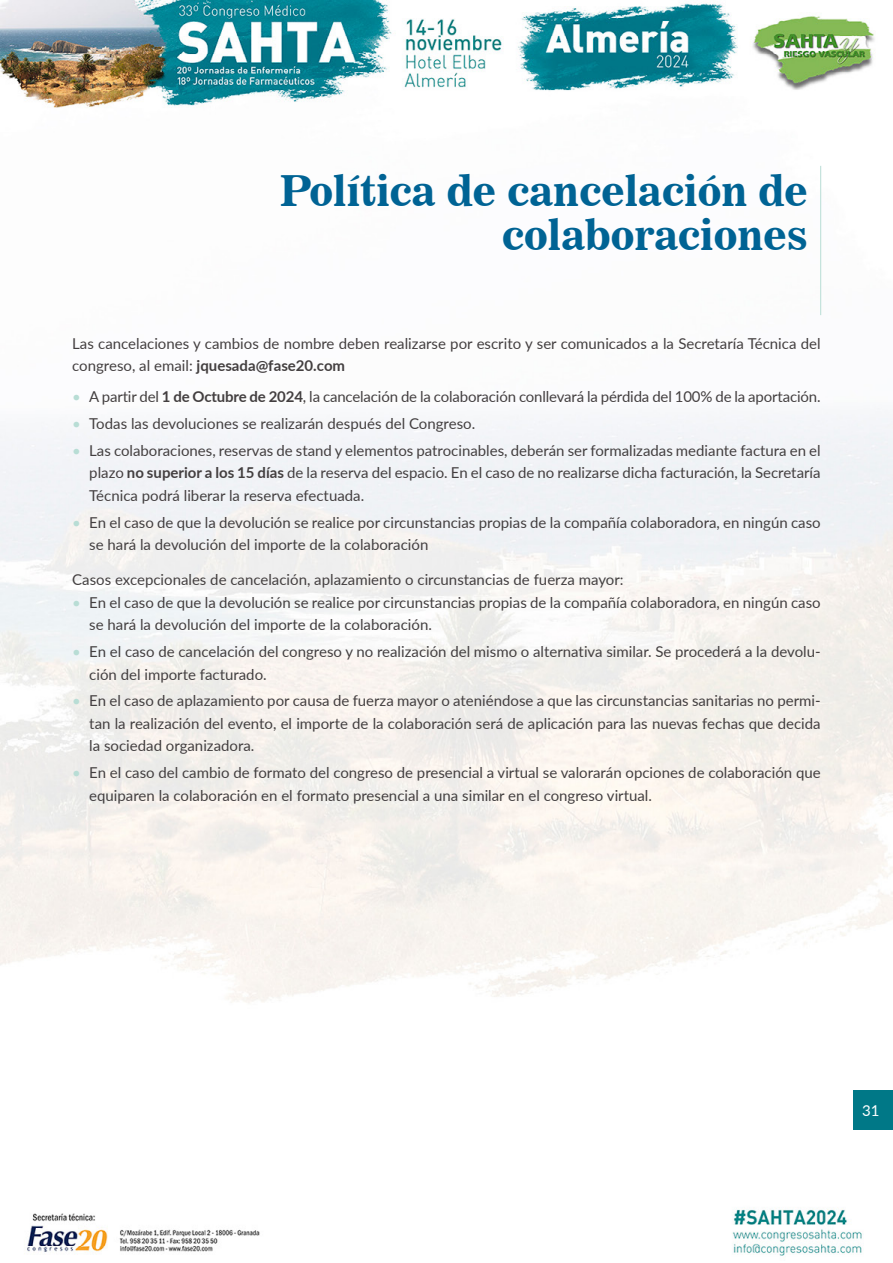
<style>
.page{position:relative;width:893px;height:1263px;background:#fff}
.page>*{position:absolute;margin:0;border:0;box-sizing:border-box;transform-origin:0 0}
.t1{font:42px/43.5px "News 706 BT Bold C";color:#006394;text-align:right}
.t2{font:15px/22.5px "Lato";color:#433f40}
.t3{font:15px "Lato";color:#fff}
.s1{font-weight:700}
.s2{color:#b8ddd5}
</style>
<div class="page">
<img style="left:0;top:0;width:893px;height:1256px">
<div style="left:854px;top:1091px;width:39px;height:39px;background:#007887"></div>
<hr style="left:820px;top:166px;width:1px;height:149px;background:#b8ddd5">
<h1 class="t1" style="left:280px;top:169px;width:529px">Política de cancelación de colaboraciones</h1>
<p class="t2" style="left:72px;top:331px;width:750px">Las cancelaciones y cambios de nombre deben realizarse por escrito y ser comunicados a la Secretaría Técnica del congreso, al email: <span class="s1">jquesada@fase20.com</span></p>
<p class="t2" style="left:72px;top:385px;width:750px"><span class="s2">•</span> A partir del <span class="s1">1 de Octubre de 2024</span>, la cancelación de la colaboración conllevará la pérdida del 100% de la aportación.</p>
<p class="t2" style="left:72px;top:412px;width:404px"><span class="s2">•</span> Todas las devoluciones se realizarán después del Congreso.</p>
<p class="t2" style="left:89px;top:438px;width:733px;text-align:justify;text-indent:-17px"><span class="s2">•</span> Las colaboraciones, reservas de stand y elementos patrocinables, deberán ser formalizadas mediante factura en el plazo <span class="s1">no superior a los 15 días</span> de la reserva del espacio. En el caso de no realizarse dicha facturación, la Secretaría Técnica podrá liberar la reserva efectuada.</p>
<p class="t2" style="left:89px;top:510px;width:733px;text-indent:-17px"><span class="s2">•</span> En el caso de que la devolución se realice por circunstancias propias de la compañía colaboradora, en ningún caso se hará la devolución del importe de la colaboración</p>
<p class="t2" style="left:72px;top:568px;width:553px">Casos excepcionales de cancelación, aplazamiento o circunstancias de fuerza mayor:</p>
<p class="t2" style="left:89px;top:590px;width:733px;text-indent:-17px"><span class="s2">•</span> En el caso de que la devolución se realice por circunstancias propias de la compañía colaboradora, en ningún caso se hará la devolución del importe de la colaboración.</p>
<p class="t2" style="left:89px;top:640px;width:733px;text-indent:-17px"><span class="s2">•</span> En el caso de cancelación del congreso y no realización del mismo o alternativa similar. Se procederá a la devolu&shy;ción del importe facturado.</p>
<p class="t2" style="left:89px;top:689px;width:733px;text-align:justify;text-indent:-17px"><span class="s2">•</span> En el caso de aplazamiento por causa de fuerza mayor o ateniéndose a que las circunstancias sanitarias no permi&shy;tan la realización del evento, el importe de la colaboración será de aplicación para las nuevas fechas que decida la sociedad organizadora.</p>
<p class="t2" style="left:89px;top:761px;width:733px;text-indent:-17px"><span class="s2">•</span> En el caso del cambio de formato del congreso de presencial a virtual se valorarán opciones de colaboración que equiparen la colaboración en el formato presencial a una similar en el congreso virtual.</p>
<p class="t3" style="left:862px;top:1100px;width:19px">31</p>
</div>
